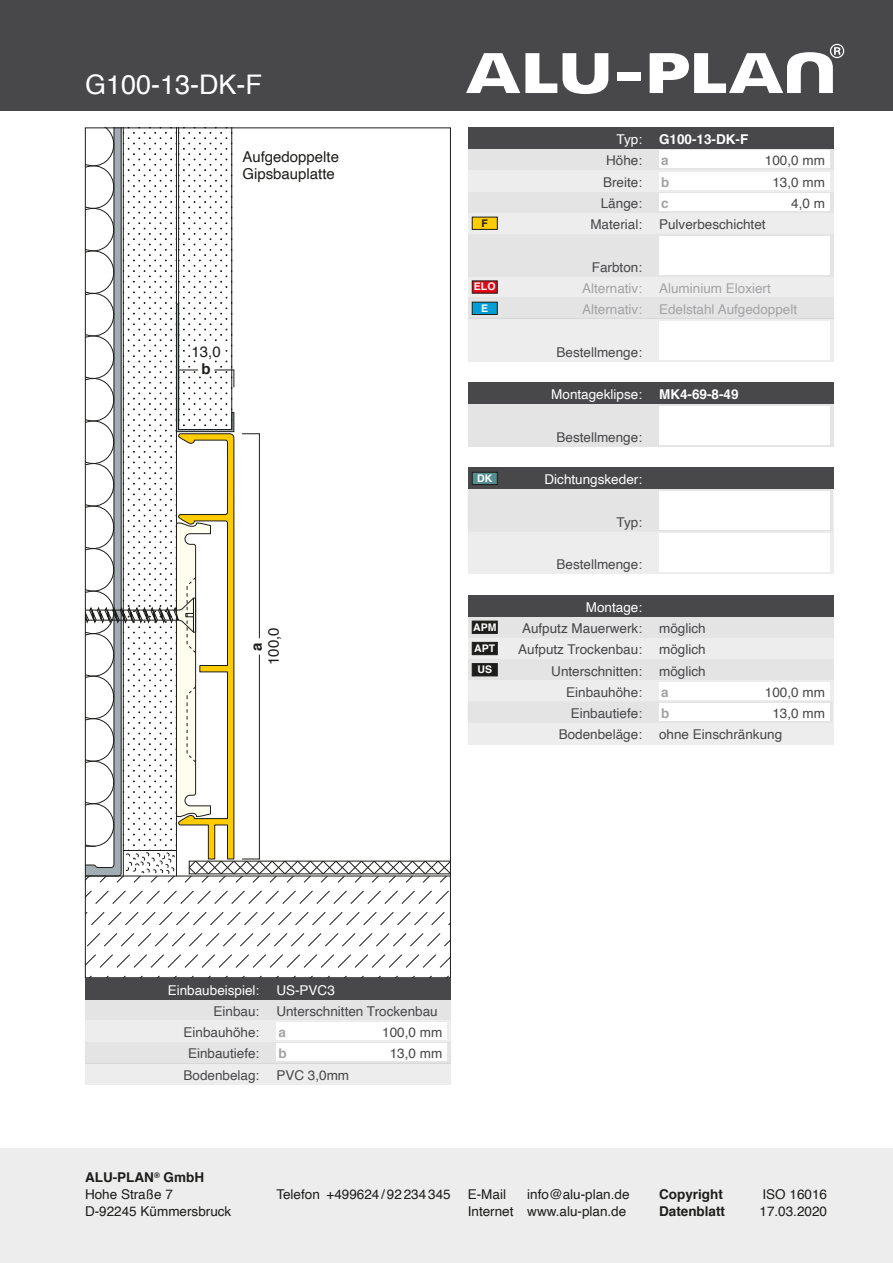
<style>
.page{position:relative;width:893px;height:1263px;background:#fff}
.page>*{position:absolute;margin:0;border:0;box-sizing:border-box;transform-origin:0 0}
.t1{font:27px "Helvetica";color:#fff}
.t2{font:15px/17px "Helvetica";color:#1d1d1b}
.t3{font:700 15px "Helvetica";color:#1d1d1b}
.t4{font:13.5px "Helvetica";color:#48484a}
.t5{font:13.5px/17px "Helvetica";color:#1d1d1b}
.t6{font:13.5px "Helvetica";color:#fff}
.t7{font:13.5px "Helvetica";color:#a4a4a6}
.t8{font:700 13.5px "Helvetica";color:#fff}
.t9{font:700 13.5px "Helvetica";color:#1d1d1b}
.t10{font:700 13.5px "Helvetica";color:#a4a4a6}
.t11{font:700 10.5px/21.3px "Helvetica";color:#fff;text-align:center}
.t12{font:700 10.5px "Helvetica";color:#1d1d1b}
.s1{font-weight:700}
</style>
<div class="page">
<div style="left:0;top:1148px;width:893px;height:115px;background:#ededee"></div>
<div style="left:0;top:0;width:893px;height:111px;background:#48484a"></div>
<svg style="left:87px;top:890px;width:362px;height:14px"></svg>
<svg style="left:87px;top:912px;width:362px;height:14px"></svg>
<svg style="left:87px;top:933px;width:362px;height:14px"></svg>
<svg style="left:87px;top:954px;width:362px;height:14px"></svg>
<svg style="left:90px;top:975px;width:359px;height:1px"></svg>
<svg style="left:87px;top:130px;width:362px;height:753px"></svg>
<div style="left:468px;top:638px;width:365px;height:21px;background:#ededee"></div>
<div style="left:468px;top:617px;width:365px;height:21px;background:#e4e4e5"></div>
<div style="left:468px;top:723px;width:365px;height:21px;background:#ededee"></div>
<svg style="left:468px;top:659px;width:365px;height:64px"></svg>
<div style="left:659px;top:682px;width:170px;height:17px;background:#fff"></div>
<div style="left:468px;top:595px;width:365px;height:22px;background:#48484a"></div>
<div style="left:85px;top:999px;width:366px;height:21px;background:#e4e4e5"></div>
<svg style="left:85px;top:1020px;width:366px;height:64px"></svg>
<div style="left:276px;top:1023px;width:170px;height:17px;background:#fff"></div>
<div style="left:85px;top:978px;width:366px;height:21px;background:#48484a"></div>
<div style="left:468px;top:276px;width:365px;height:22px;background:#ededee"></div>
<svg style="left:468px;top:298px;width:365px;height:63px"></svg>
<div style="left:468px;top:191px;width:365px;height:22px;background:#e4e4e5"></div>
<div style="left:659px;top:193px;width:170px;height:17px;background:#fff"></div>
<div style="left:468px;top:170px;width:365px;height:21px;background:#ededee"></div>
<div style="left:659px;top:172px;width:170px;height:17px;background:#fff"></div>
<div style="left:468px;top:149px;width:365px;height:21px;background:#e4e4e5"></div>
<div style="left:659px;top:151px;width:170px;height:17px;background:#fff"></div>
<div style="left:468px;top:128px;width:365px;height:21px;background:#48484a"></div>
<svg style="left:468px;top:213px;width:365px;height:63px;background:#e7e7e8"></svg>
<svg style="left:468px;top:489px;width:365px;height:85px;background:#e8e8e9"></svg>
<div style="left:659px;top:491px;width:170px;height:38px;background:#fff"></div>
<div style="left:659px;top:236px;width:170px;height:38px;background:#fff"></div>
<div style="left:659px;top:534px;width:170px;height:38px;background:#fff"></div>
<div style="left:468px;top:468px;width:365px;height:21px;background:#48484a"></div>
<div style="left:468px;top:404px;width:365px;height:42px;background:#e4e4e5"></div>
<div style="left:659px;top:406px;width:170px;height:38px;background:#fff"></div>
<div style="left:468px;top:383px;width:365px;height:21px;background:#48484a"></div>
<div style="left:472px;top:621px;width:25px;height:13px;background:#1d1d1b;border:1px solid #1d1d1b"></div>
<div style="left:472px;top:663px;width:25px;height:13px;background:#1d1d1b;border:1px solid #1d1d1b"></div>
<div style="left:472px;top:642px;width:25px;height:13px;background:#1d1d1b;border:1px solid #1d1d1b"></div>
<div style="left:472px;top:217px;width:25px;height:13px;background:#fc0;border:1px solid #1d1d1b"></div>
<div style="left:472px;top:281px;width:25px;height:12px;background:#e30614"></div>
<div style="left:472px;top:302px;width:25px;height:13px;background:#009ed4;border:1px solid #1d1d1b"></div>
<div style="left:472px;top:472px;width:25px;height:13px;background:#558e91;border:1px solid #1d1d1b"></div>
<svg style="left:650px;top:44px;width:194px;height:49px"></svg>
<div style="left:617px;top:72px;width:23px;height:9px;background:#fff"></div>
<svg style="left:466px;top:53px;width:142px;height:41px"></svg>
<h1 class="t1" style="left:85px;top:63px;width:179px">G100-13-DK-F</h1>
<p class="t2" style="left:242px;top:148px;width:98px">Aufgedoppelte<br>Gipsbauplatte</p>
<p class="t2" style="left:192px;top:343px;width:31px">13,0</p>
<p class="t3" style="left:202px;top:356px;width:11px">b</p>
<p class="t2" style="left:265px;top:665px;width:39px;rotate:-90deg">100,0</p>
<p class="t3" style="left:244px;top:650px;width:10px;rotate:-90deg">a</p>
<p class="t6" style="left:617px;top:129px;width:27px">Typ:</p>
<p class="t8" style="left:659px;top:128px;width:91px">G100-13-DK-F</p>
<p class="t4" style="left:606px;top:150px;width:38px">Höhe:</p>
<p class="t10" style="left:661px;top:150px;width:9px">a</p>
<p class="t4" style="left:765px;top:150px;width:62px">100,0 mm</p>
<p class="t4" style="left:603px;top:171px;width:41px">Breite:</p>
<p class="t10" style="left:661px;top:171px;width:10px">b</p>
<p class="t4" style="left:772px;top:171px;width:54px">13,0 mm</p>
<p class="t4" style="left:601px;top:193px;width:43px">Länge:</p>
<p class="t10" style="left:661px;top:192px;width:9px">c</p>
<p class="t4" style="left:791px;top:193px;width:35px">4,0 m</p>
<p class="t12" style="left:482px;top:214px;width:8px">F</p>
<p class="t4" style="left:590px;top:214px;width:53px">Material:</p>
<p class="t4" style="left:659px;top:214px;width:108px">Pulverbeschichtet</p>
<p class="t4" style="left:592px;top:256px;width:52px">Farbton:</p>
<p class="t11" style="left:474px;top:276px;width:23px">ELO<br>E</p>
<p class="t7" style="left:582px;top:278px;width:62px">Alternativ:</p>
<p class="t7" style="left:659px;top:278px;width:113px">Aluminium Eloxiert</p>
<p class="t7" style="left:582px;top:299px;width:62px">Alternativ:</p>
<p class="t7" style="left:659px;top:299px;width:140px">Edelstahl Aufgedoppelt</p>
<p class="t4" style="left:556px;top:342px;width:87px">Bestellmenge:</p>
<p class="t6" style="left:551px;top:384px;width:92px">Montageklipse:</p>
<p class="t8" style="left:659px;top:384px;width:81px">MK4-69-8-49</p>
<p class="t4" style="left:556px;top:427px;width:87px">Bestellmenge:</p>
<p class="t11" style="left:477px;top:467px;width:17px">DK</p>
<p class="t6" style="left:544px;top:469px;width:99px">Dichtungskeder:</p>
<p class="t4" style="left:617px;top:512px;width:27px">Typ:</p>
<p class="t4" style="left:556px;top:554px;width:87px">Bestellmenge:</p>
<p class="t11" style="left:473px;top:616px;width:25px">APM</p>
<p class="t11" style="left:477px;top:659px;width:16px">US</p>
<p class="t11" style="left:474px;top:637px;width:22px">APT</p>
<p class="t6" style="left:586px;top:597px;width:58px">Montage:</p>
<p class="t4" style="left:518px;top:639px;width:125px">Aufputz Trockenbau:</p>
<p class="t4" style="left:659px;top:639px;width:48px">möglich</p>
<p class="t4" style="left:522px;top:618px;width:122px">Aufputz Mauerwerk:</p>
<p class="t4" style="left:551px;top:660px;width:92px">Unterschnitten:</p>
<p class="t4" style="left:659px;top:618px;width:48px">möglich</p>
<p class="t4" style="left:659px;top:660px;width:48px">möglich</p>
<p class="t4" style="left:566px;top:682px;width:77px">Einbauhöhe:</p>
<p class="t10" style="left:661px;top:681px;width:9px">a</p>
<p class="t4" style="left:765px;top:682px;width:62px">100,0 mm</p>
<p class="t4" style="left:571px;top:703px;width:73px">Einbautiefe:</p>
<p class="t10" style="left:661px;top:702px;width:10px">b</p>
<p class="t4" style="left:772px;top:703px;width:54px">13,0 mm</p>
<p class="t4" style="left:559px;top:724px;width:85px">Bodenbeläge:</p>
<p class="t4" style="left:659px;top:724px;width:125px">ohne Einschränkung</p>
<p class="t6" style="left:168px;top:979px;width:93px">Einbaubeispiel:</p>
<p class="t4" style="left:214px;top:1001px;width:47px">Einbau:</p>
<p class="t6" style="left:276px;top:979px;width:60px">US-PVC3</p>
<p class="t4" style="left:276px;top:1001px;width:163px">Unterschnitten Trockenbau</p>
<p class="t4" style="left:184px;top:1022px;width:77px">Einbauhöhe:</p>
<p class="t10" style="left:279px;top:1021px;width:9px">a</p>
<p class="t4" style="left:382px;top:1022px;width:62px">100,0 mm</p>
<p class="t4" style="left:188px;top:1043px;width:73px">Einbautiefe:</p>
<p class="t10" style="left:279px;top:1043px;width:10px">b</p>
<p class="t4" style="left:390px;top:1043px;width:54px">13,0 mm</p>
<p class="t4" style="left:184px;top:1064px;width:77px">Bodenbelag:</p>
<p class="t4" style="left:276px;top:1064px;width:74px">PVC 3,0mm</p>
<p class="t5" style="left:85px;top:1169px;width:148px"><span class="s1">ALU-PLAN</span><sup>®</sup> <span class="s1">GmbH<br></span>Hohe Straße 7<br>D-92245 Kümmersbruck</p>
<p class="t5" style="left:276px;top:1186px;width:176px">Telefon +499624 /92234345</p>
<p class="t9" style="left:659px;top:1183px;width:65px">Copyright</p>
<p class="t5" style="left:762px;top:1186px;width:66px">ISO 16016</p>
<p class="t9" style="left:659px;top:1200px;width:68px">Datenblatt</p>
<p class="t5" style="left:759px;top:1203px;width:69px">17.03.2020</p>
<p class="t5" style="left:468px;top:1186px;width:163px;text-align:right">info@alu-plan.de<br>Internet www.alu-plan.de</p>
<p class="t5" style="left:468px;top:1186px;width:40px">E-Mail</p>
</div>
